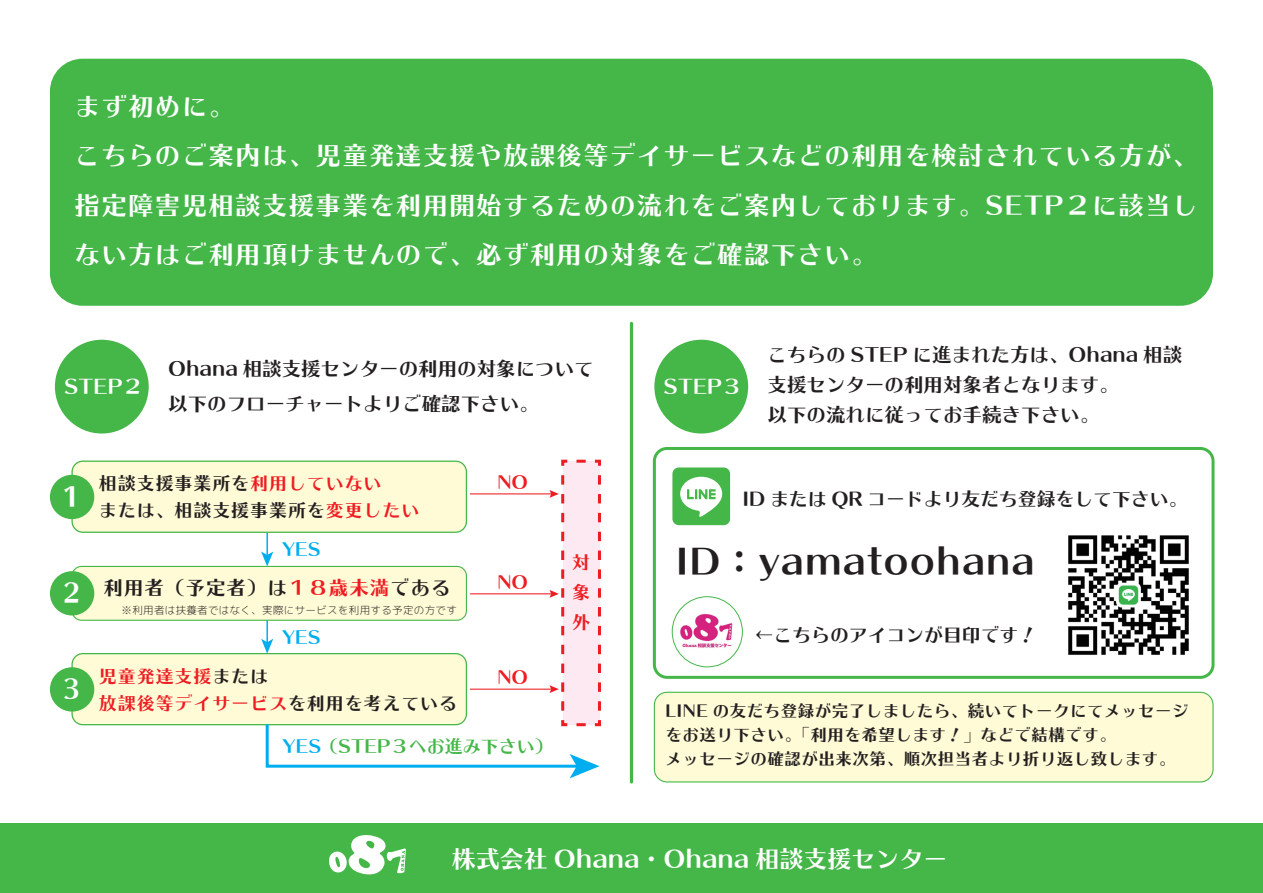
<style>
.page{position:relative;width:1263px;height:893px;background:#fff}
.page>*{position:absolute;margin:0;border:0;box-sizing:border-box;transform-origin:0 0}
.t1{font:35.7px "Kan 415 Typos Std";letter-spacing:.03em;color:#231f20}
.t2{font:27px "Kan 415 Typos Std";color:#fff}
.t3{font:25.5px/49.5px "Kan 415 Typos Std";letter-spacing:.05em;color:#fff}
.t4{font:24px "Kan 415 Typos Std";color:#fff}
.t5{font:19.95px "Kan 415 Typos Std";color:#fff}
.t6{font:19.5px/30px "Kan 415 Typos Std";color:#231f20}
.t7{font:19.5px "Kan 415 Typos Std";letter-spacing:.05em;color:#231f20}
.t8{font:18.9px "Kan 415 Typos Std";color:#231f20}
.t9{font:18px/30px "Kan 415 Typos Std";letter-spacing:.05em;color:#ee1d23}
.t10{font:18px/27px "Kan 415 Typos Std";letter-spacing:.05em;color:#231f20}
.t11{font:18px "Kan 415 Typos Std";color:#45b749}
.t12{font:18px "Kan 415 Typos Std";color:#00aeef}
.t13{font:16.5px/24px "Kan 415 Typos Std";letter-spacing:.03em;color:#231f20}
.t14{font:10.5px "rounded mplus 1 p light";letter-spacing:.03em;color:#231f20}
.s1{color:#ee1d23}
.s2{color:#231f20}
.s3{color:#00aeef}
</style>
<div class="page">
<div style="left:0;top:823px;width:1263px;height:70px;background:#45b749"></div>
<div style="left:50px;top:59px;width:1163px;height:247px;background:#45b749;border-radius:33px"></div>
<div style="left:55px;top:340px;width:94px;height:93px;background:#45b749;border-radius:50%"></div>
<div style="left:654px;top:340px;width:94px;height:93px;background:#45b749;border-radius:50%"></div>
<svg style="left:329px;top:835px;width:77px;height:40px"></svg>
<hr style="left:630px;top:323px;width:3px;height:459px;background:#45b749">
<div style="left:72px;top:461px;width:394px;height:71px;background:#fffbd6;border-radius:11px"></div>
<div style="left:71px;top:461px;width:396px;height:72px;border:1px solid #45b749;border-radius:11px"></div>
<div style="left:72px;top:654px;width:394px;height:71px;background:#fffbd6;border-radius:11px"></div>
<div style="left:71px;top:653px;width:396px;height:72px;border:1px solid #45b749;border-radius:11px"></div>
<div style="left:72px;top:566px;width:394px;height:54px;background:#fffbd6;border-radius:9px"></div>
<div style="left:72px;top:566px;width:395px;height:55px;border:1px solid #45b749;border-radius:9px"></div>
<div style="left:50px;top:571px;width:44px;height:44px;background:#45b749;border-radius:50%"></div>
<div style="left:50px;top:667px;width:44px;height:45px;background:#45b749;border-radius:50%"></div>
<div style="left:50px;top:475px;width:44px;height:44px;background:#45b749;border-radius:50%"></div>
<svg style="left:261px;top:459px;width:340px;height:319px"></svg>
<div style="left:672px;top:467px;width:58px;height:58px;background:#45b749;border-radius:6px"></div>
<svg style="left:680px;top:477px;width:42px;height:40px"></svg>
<img style="left:1068px;top:535px;width:121px;height:120px">
<div style="left:654px;top:692px;width:559px;height:90px;background:#fffbd6;border-radius:13px"></div>
<div style="left:654px;top:692px;width:559px;height:90px;border:1px solid #45b749;border-radius:13px"></div>
<div style="left:653px;top:447px;width:561px;height:232px;border:3px solid #45b749;border-radius:13px"></div>
<div style="left:672px;top:596px;width:71px;height:71px;border:1px solid #45b749;border-radius:50%"></div>
<img style="left:680px;top:614px;width:53px;height:34px">
<p class="t3" style="left:75px;top:82px;width:1125px">まず初めに。<br>こちらのご案内は、児童発達支援や放課後等デイサービスなどの利用を検討されている方が、指定障害児相談支援事業を利用開始するための流れをご案内しております。SETP２に該当しない方はご利用頂けませんので、必ず利用の対象をご確認下さい。</p>
<p class="t5" style="left:64px;top:375px;width:80px">STEP２</p>
<p class="t6" style="left:168px;top:353px;width:427px;line-height:34.2px">Ohana 相談支援センターの利用の対象について以下のフローチャートよりご確認下さい。</p>
<p class="t2" style="left:62px;top:482px;width:19px">1</p>
<p class="t2" style="left:63px;top:578px;width:19px">2</p>
<p class="t2" style="left:63px;top:674px;width:19px">3</p>
<p class="t10" style="left:99px;top:470px;width:322px">相談支援事業所を<span class="s1">利用していない<br></span>または、相談支援事業所を<span class="s1">変更したい</span></p>
<p class="t12" style="left:282px;top:539px;width:41px">YES</p>
<p class="t7" style="left:104px;top:576px;width:349px">利用者（予定者）は<span class="s1">１８歳未満</span>である</p>
<p class="t14" style="left:122px;top:602px;width:337px">※利用者は扶養者ではなく、実際にサービスを利用する予定の方です</p>
<p class="t12" style="left:282px;top:627px;width:41px">YES</p>
<p class="t9" style="left:99px;top:663px;width:360px;line-height:27px">児童発達支援<span class="s2">または<br></span>放課後等デイサービス<span class="s2">を利用を考えている</span></p>
<p class="t9" style="left:497px;top:468px;width:32px">NO</p>
<p class="t9" style="left:497px;top:568px;width:32px">NO</p>
<p class="t9" style="left:497px;top:663px;width:32px">NO</p>
<p class="t11" style="left:282px;top:736px;width:272px"><span class="s3">YES</span>（STEP３へお進み下さい）</p>
<p class="t9" style="left:572px;top:548px;width:19px;text-align:justify">対象外</p>
<p class="t5" style="left:664px;top:375px;width:80px">STEP３</p>
<p class="t6" style="left:768px;top:340px;width:416px">こちらの STEP に進まれた方は、Ohana 相談支援センターの利用対象者となります。<br>以下の流れに従ってお手続き下さい。</p>
<p class="t8" style="left:742px;top:488px;width:446px">ID または QR コードより友だち登録をして下さい。</p>
<h1 class="t1" style="left:676px;top:542px;width:360px">ID：yamatoohana</h1>
<p class="t8" style="left:755px;top:625px;width:284px">←こちらのアイコンが目印です！</p>
<p class="t13" style="left:665px;top:699px;width:525px">LINE の友だち登録が完了しましたら、続いてトークにてメッセージをお送り下さい。「利用を希望します！」などで結構です。<br>メッセージの確認が出来次第、順次担当者より折り返し致します。</p>
<p class="t4" style="left:452px;top:845px;width:497px">株式会社 Ohana・Ohana 相談支援センター</p>
</div>
